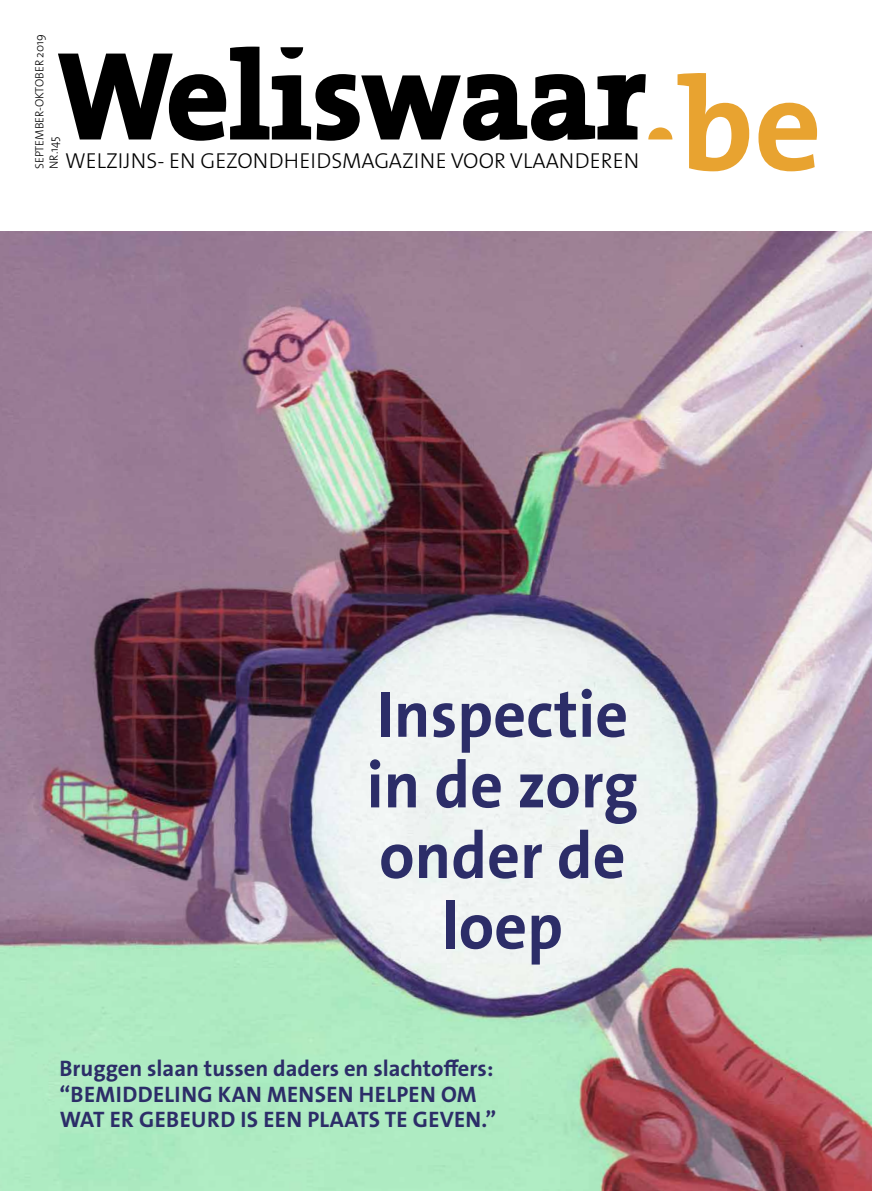
<style>
.page{position:relative;width:872px;height:1191px;background:#fff}
.page>*{position:absolute;margin:0;border:0;box-sizing:border-box;transform-origin:0 0}
.t1{font:700 66.15px/70.7px "The Sans B W7";color:#2c2d68;text-align:center}
.t2{font:700 22.5px/25.5px "The Sans B W7";letter-spacing:.015em;color:#2c2d68}
.t3{font:300 21.75px "The Mix";color:#000}
.t4{font:300 12px/14.4px "The Mix";letter-spacing:-.005em;color:#000}
</style>
<div class="page">
<svg style="left:758px;top:103px;width:59px;height:68px"></svg>
<svg style="left:58px;top:47px;width:691px;height:124px"></svg>
<img style="left:0;top:231px;width:872px;height:960px">
<p class="t4" style="left:32px;top:169px;width:136px;rotate:-90deg">SEPTEMBER-OKTOBER 2019<br>NR.145</p>
<p class="t3" style="left:65px;top:147px;width:576px">WELZIJNS- EN GEZONDHEIDSMAGAZINE VOOR VLAANDEREN</p>
<h1 class="t1" style="left:366px;top:679px;width:273px">Inspectie in de zorg onder de loep</h1>
<p class="t2" style="left:60px;top:1056px;width:438px">Bruggen slaan tussen daders en slachtoffers: “BEMIDDELING KAN MENSEN HELPEN OM<br>WAT ER GEBEURD IS EEN PLAATS TE GEVEN.”</p>
</div>
